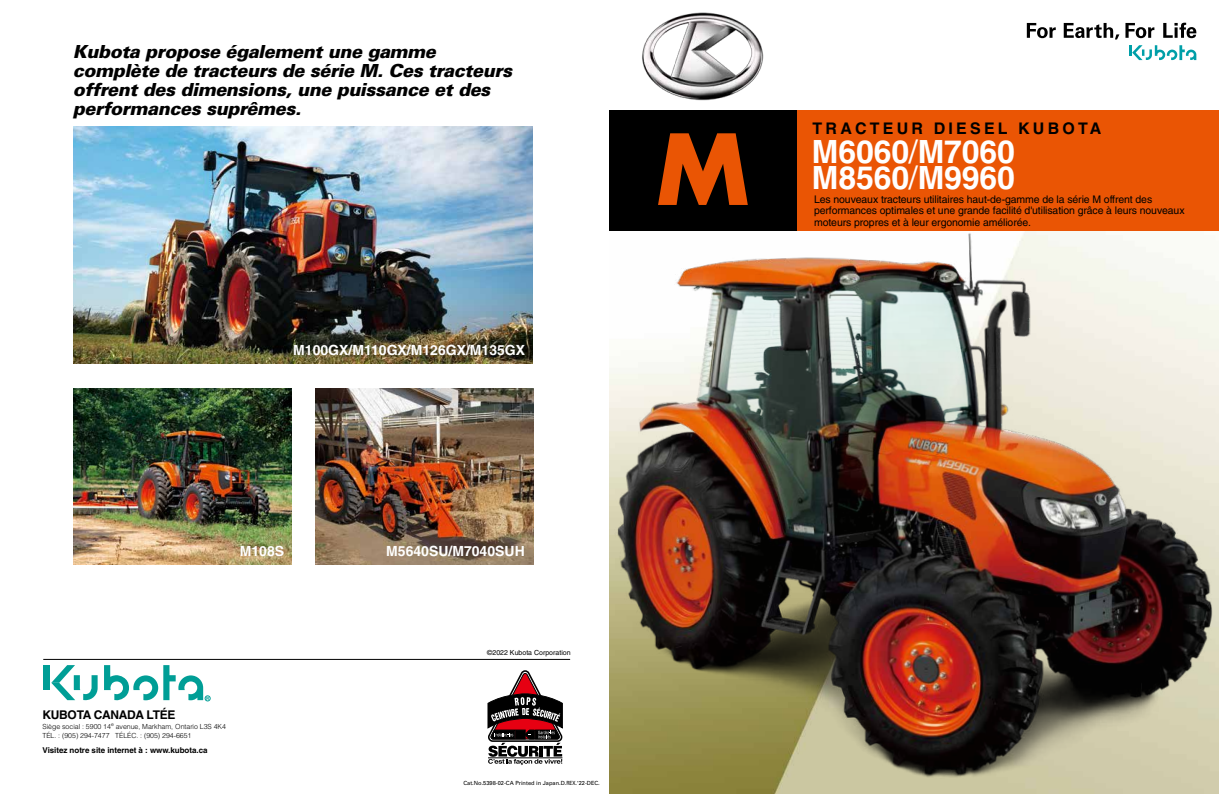
<style>
.page{position:relative;width:1219px;height:794px;background:#fff}
.page>*{position:absolute;margin:0;border:0;box-sizing:border-box;transform-origin:0 0}
.t1{font:700 95px "Futura";color:#ea5504}
.t2{font:700 32px/26px "Helvetica";letter-spacing:-.005em;color:#fff}
.t3{font:italic 900 18px/19px "Univers";letter-spacing:-.02em;color:#000}
.t4{font:700 16px "Helvetica";letter-spacing:.2em;color:#000}
.t5{font:700 14px "Helvetica";color:#fff}
.t6{font:700 12px "Helvetica";letter-spacing:-.025em;color:#000}
.t7{font:10.5px/11.5px "Helvetica";letter-spacing:-.01em;color:#000}
.t8{font:700 8px "Helvetica";letter-spacing:-.005em;color:#000}
.t9{font:300 7px/9.1px "Helvetica";letter-spacing:-.005em;color:#000}
.t10{font:7px "Helvetica";color:#000}
.t11{font:5.7px "Univers";color:#000}
.t12{font:700 4.3px "Helvetica";color:#009e96}
.s1{font-weight:400}
.s2{font-stretch:condensed}
</style>
<div class="page">
<hr style="left:43px;top:659px;width:527px;height:1px;background:#000">
<div style="left:43px;top:665px;width:6px;height:25px;background:#009e96"></div>
<svg style="left:51px;top:665px;width:47px;height:35px"></svg>
<svg style="left:104px;top:665px;width:106px;height:36px"></svg>
<svg style="left:487px;top:670px;width:76px;height:95px"></svg>
<img style="left:609px;top:231px;width:610px;height:563px">
<img style="left:74px;top:126px;width:459px;height:238px">
<img style="left:74px;top:388px;width:218px;height:176px">
<img style="left:315px;top:388px;width:218px;height:176px">
<div style="left:609px;top:110px;width:610px;height:120px;background:#ea5504"></div>
<div style="left:610px;top:110px;width:187px;height:120px;background:#000"></div>
<svg style="left:1129px;top:45px;width:67px;height:15px"></svg>
<svg style="left:1125px;top:23px;width:29px;height:15px"></svg>
<svg style="left:1027px;top:23px;width:29px;height:15px"></svg>
<svg style="left:1064px;top:23px;width:55px;height:16px"></svg>
<svg style="left:1163px;top:23px;width:33px;height:15px"></svg>
<img style="left:642px;top:12px;width:122px;height:89px">
<h3 class="t3" style="left:73px;top:41px;width:441px">Kubota propose également une gamme complète de tracteurs de série M. Ces tracteurs offrent des dimensions, une puissance et des performances suprêmes.</h3>
<h3 class="t5" style="left:293px;top:342px;width:233px">M100GX/M110GX/M126GX/M135GX</h3>
<h3 class="t4" style="left:813px;top:118px;width:290px">TRACTEUR DIESEL KUBOTA</h3>
<h1 class="t1" style="left:654px;top:100px;width:100px">M</h1>
<h2 class="t2" style="left:812px;top:138px;width:204px">M6060<span class="s1">/</span>M7060<br>M8560<span class="s1">/</span>M9960</h2>
<p class="t7" style="left:814px;top:193px;width:372px">Les nouveaux tracteurs utilitaires haut-de-gamme de la série M offrent des performances optimales et une grande facilité d'utilisation grâce à leurs nouveaux moteurs propres et à leur ergonomie améliorée.</p>
<h3 class="t5" style="left:240px;top:542px;width:46px">M108S</h3>
<h3 class="t5" style="left:386px;top:542px;width:140px">M5640SU/M7040SUH</h3>
<p class="t12" style="left:206px;top:695px;width:5px">R</p>
<p class="t6" style="left:43px;top:707px;width:134px">KUBOTA CANADA LTÉE</p>
<p class="t9" style="left:43px;top:722px;width:185px">Siège social : 5900 14<sup>e</sup> avenue, Markham, Ontario L3S 4K4<br>TÉL. : (905) 294-7477 TÉLÉC. : (905) 294-6651</p>
<p class="t8" style="left:43px;top:745px;width:166px">Visitez notre site internet à : www.kubota.ca</p>
<p class="t10" style="left:487px;top:648px;width:85px">©2022 Kubota Corporation</p>
<p class="t11" style="left:463px;top:780px;width:138px">Cat.No.5398-02-CA Printed in Japan.D.<span class="s2">REX</span>.'22-DEC.</p>
</div>
